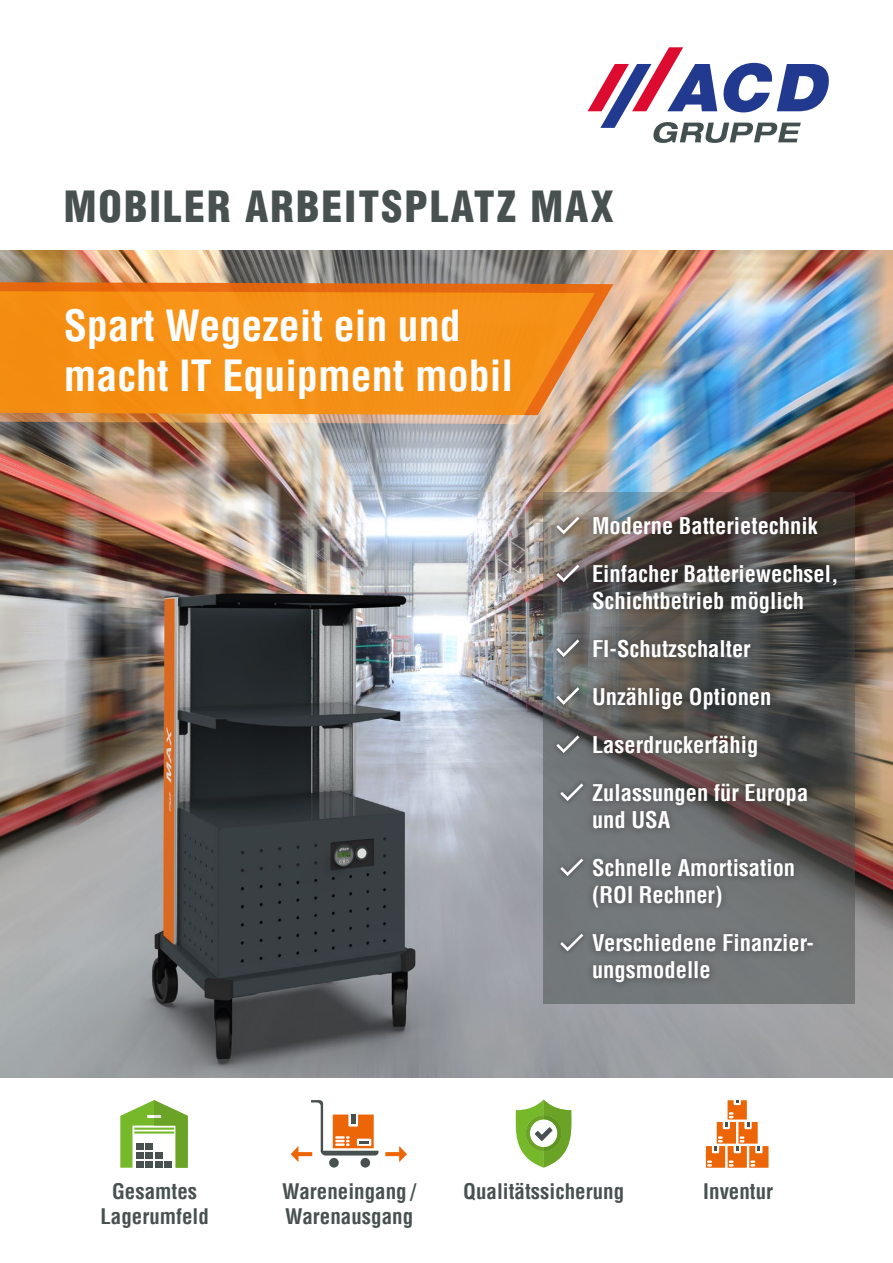
<style>
.page{position:relative;width:893px;height:1263px;background:#fff}
.page>*{position:absolute;margin:0;border:0;box-sizing:border-box;transform-origin:0 0}
.t1{font:700 condensed 42px/50.4px "Helvetica LT Std";color:#fff}
.t2{font:900 condensed 42px "Helvetica LT Std";letter-spacing:.05em;color:#485150}
.t3{font:700 condensed 22.5px/48px "Helvetica LT";color:#fff}
.t4{font:700 condensed 21px/25.2px "Helvetica LT";color:#485150;text-align:center}
</style>
<div class="page">
<img style="left:0;top:251px;width:893px;height:826px">
<img style="left:543px;top:493px;width:312px;height:511px">
<div style="left:585px;top:508px;width:259px;height:482px;background:#000;opacity:.4"></div>
<div style="left:551px;top:511px;width:34px;height:29px;background:#000;opacity:.4"></div>
<svg style="left:556px;top:517px;width:23px;height:17px"></svg>
<div style="left:551px;top:559px;width:34px;height:28px;background:#000;opacity:.4"></div>
<svg style="left:556px;top:564px;width:23px;height:18px"></svg>
<div style="left:551px;top:634px;width:34px;height:28px;background:#000;opacity:.4"></div>
<svg style="left:556px;top:639px;width:23px;height:18px"></svg>
<div style="left:551px;top:682px;width:34px;height:28px;background:#000;opacity:.4"></div>
<svg style="left:556px;top:687px;width:23px;height:18px"></svg>
<div style="left:551px;top:730px;width:34px;height:28px;background:#000;opacity:.4"></div>
<svg style="left:556px;top:735px;width:23px;height:18px"></svg>
<div style="left:555px;top:778px;width:33px;height:28px;background:#727779"></div>
<svg style="left:560px;top:783px;width:23px;height:18px"></svg>
<div style="left:555px;top:853px;width:33px;height:28px;background:#727779"></div>
<svg style="left:560px;top:858px;width:23px;height:18px"></svg>
<div style="left:555px;top:928px;width:33px;height:28px;background:#73777a"></div>
<svg style="left:560px;top:934px;width:23px;height:17px"></svg>
<svg style="left:385px;top:1146px;width:22px;height:16px"></svg>
<svg style="left:291px;top:1100px;width:88px;height:62px"></svg>
<div style="left:360px;top:1158px;width:10px;height:9px;background:#485150;border-radius:50%"></div>
<div style="left:329px;top:1158px;width:10px;height:9px;background:#485150;border-radius:50%"></div>
<svg style="left:515px;top:1099px;width:57px;height:68px"></svg>
<svg style="left:706px;top:1100px;width:62px;height:68px"></svg>
<svg style="left:120px;top:1100px;width:68px;height:68px"></svg>
<svg style="left:587px;top:47px;width:242px;height:96px"></svg>
<img style="left:0;top:282px;width:613px;height:133px">
<svg style="left:0;top:291px;width:595px;height:133px;background:#f09121"></svg>
<h1 class="t2" style="left:64px;top:179px;width:552px">MOBILER ARBEITSPLATZ MAX</h1>
<h1 class="t1" style="left:64px;top:300px;width:451px">Spart Wegezeit ein und macht IT Equipment mobil</h1>
<p class="t3" style="left:592px;top:502px;width:248px">Moderne Batterietechnik<br>Einfacher Batteriewechsel,</p>
<p class="t3" style="left:592px;top:577px;width:218px">Schichtbetrieb möglich<br>FI-Schutzschalter<br>Unzählige Optionen<br>Laserdruckerfähig<br>Zulassungen für Europa</p>
<p class="t3" style="left:592px;top:796px;width:205px">und USA<br>Schnelle Amortisation</p>
<p class="t3" style="left:592px;top:871px;width:223px">(ROI Rechner)<br>Verschiedene Finanzier-</p>
<p class="t3" style="left:592px;top:946px;width:120px">ungsmodelle</p>
<p class="t4" style="left:100px;top:1179px;width:110px">Gesamtes<br>Lagerumfeld</p>
<p class="t4" style="left:282px;top:1179px;width:135px;text-align:left">Wareneingang /<br>Warenausgang</p>
<p class="t4" style="left:463px;top:1179px;width:162px">Qualitätssicherung</p>
<p class="t4" style="left:703px;top:1179px;width:71px">Inventur</p>
</div>
